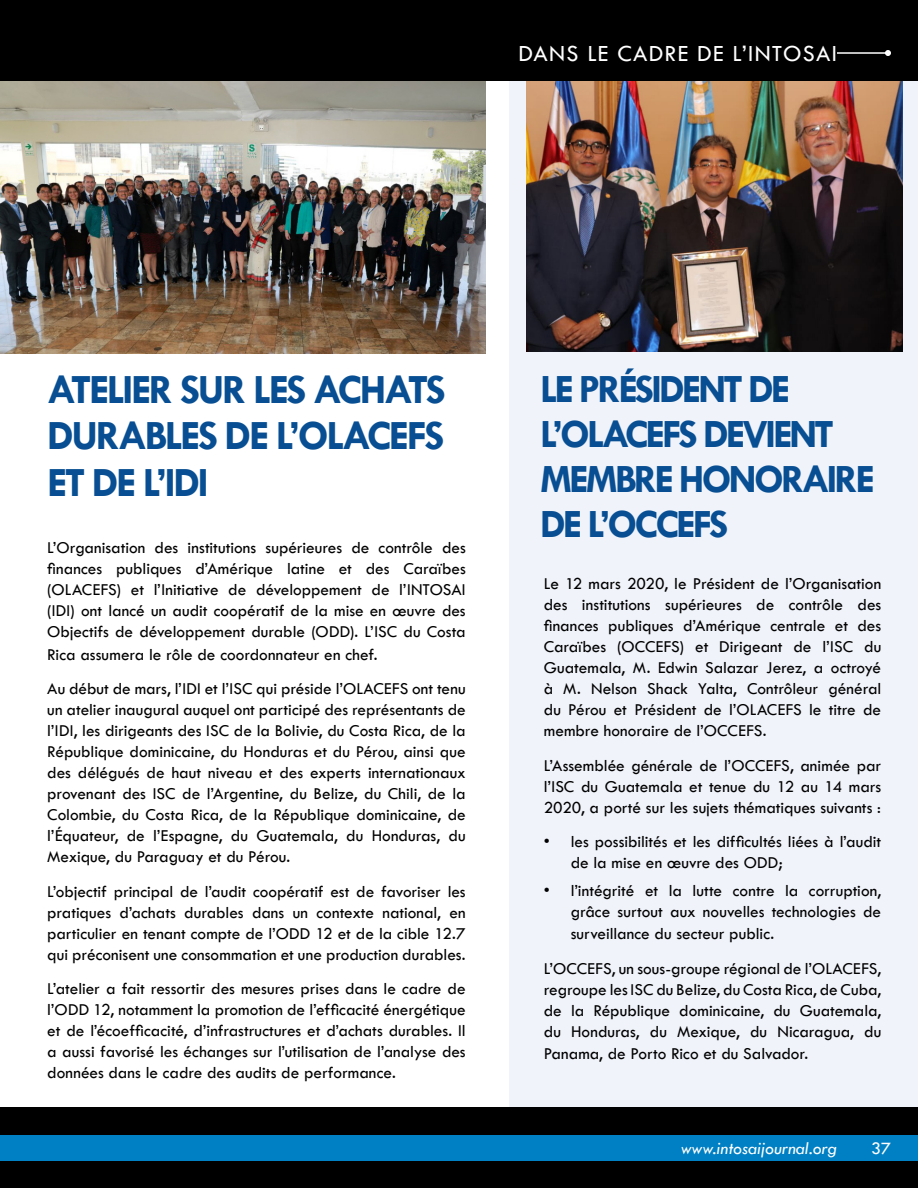
<style>
.page{position:relative;width:918px;height:1188px;background:#fff}
.page>*{position:absolute;margin:0;border:0;box-sizing:border-box;transform-origin:0 0}
.t1{font:700 42px/46.5px "Tw Cen";letter-spacing:-.055em;color:#074e92;text-align:justify}
.t2{font:700 40.5px/45px "Tw Cen";letter-spacing:-.07em;color:#074e92}
.t3{font:24px "Tw Cen";letter-spacing:.05em;color:#fff}
.t4{font:italic 18px "Tw Cen";color:#fff}
.t5{font:18px "Tw Cen";color:#fff}
.t6{font:17.25px/21px "Tw Cen";color:#000;text-align:justify}
</style>
<div class="page">
<img style="left:0;top:81px;width:486px;height:272px">
<div style="left:510px;top:56px;width:408px;height:1067px;background:#f0f3fa"></div>
<img style="left:526px;top:81px;width:377px;height:271px">
<div style="left:0;top:1107px;width:918px;height:81px;background:#000"></div>
<div style="left:0;top:1135px;width:918px;height:26px;background:#0080c4"></div>
<div style="left:0;top:0;width:918px;height:81px;background:#000"></div>
<hr style="left:837px;top:52px;width:51px;height:2px;background:#fff">
<svg style="left:885px;top:50px;width:6px;height:6px"></svg>
<h3 class="t3" style="left:518px;top:39px;width:320px">DANS LE CADRE DE L’INTOSAI</h3>
<h1 class="t1" style="left:47px;top:365px;width:400px">ATELIER SUR LES ACHATS DURABLES DE L’OLACEFS ET DE L’IDI</h1>
<h2 class="t2" style="left:540px;top:365px;width:336px">LE PRÉSIDENT DE<br>L’OLACEFS DEVIENT<br>MEMBRE HONORAIRE<br>DE L’OCCEFS</h2>
<p class="t6" style="left:47px;top:537px;width:420px">L’Organisation des institutions supérieures de contrôle des finances publiques d’Amérique latine et des Caraïbes (OLACEFS) et l’Initiative de développement de l’INTOSAI (IDI) ont lancé un audit coopératif de la mise en œuvre des Objectifs de développement durable (ODD). L’ISC du Costa Rica assumera le rôle de coordonnateur en chef.</p>
<p class="t6" style="left:47px;top:678px;width:420px">Au début de mars, l’IDI et l’ISC qui préside l’OLACEFS ont tenu un atelier inaugural auquel ont participé des représentants de l’IDI, les dirigeants des ISC de la Bolivie, du Costa Rica, de la République dominicaine, du Honduras et du Pérou, ainsi que des délégués de haut niveau et des experts internationaux provenant des ISC de l’Argentine, du Belize, du Chili, de la Colombie, du Costa Rica, de la République dominicaine, de l’Équateur, de l’Espagne, du Guatemala, du Honduras, du Mexique, du Paraguay et du Pérou.</p>
<p class="t6" style="left:47px;top:881px;width:420px">L’objectif principal de l’audit coopératif est de favoriser les pratiques d’achats durables dans un contexte national, en particulier en tenant compte de l’ODD 12 et de la cible 12.7 qui préconisent une consommation et une production durables.</p>
<p class="t6" style="left:47px;top:978px;width:420px">L’atelier a fait ressortir des mesures prises dans le cadre de l’ODD 12, notamment la promotion de l’efficacité énergétique et de l’écoefficacité, d’infrastructures et d’achats durables. Il a aussi favorisé les échanges sur l’utilisation de l’analyse des données dans le cadre des audits de performance.</p>
<p class="t6" style="left:544px;top:573px;width:339px">Le 12 mars 2020, le Président de l’Organisation des institutions supérieures de contrôle des finances publiques d’Amérique centrale et des Caraïbes (OCCEFS) et Dirigeant de l’ISC du Guatemala, M. Edwin Salazar Jerez, a octroyé à M. Nelson Shack Yalta, Contrôleur général du Pérou et Président de l’OLACEFS le titre de membre honoraire de l’OCCEFS.</p>
<p class="t6" style="left:544px;top:755px;width:339px">L’Assemblée générale de l’OCCEFS, animée par l’ISC du Guatemala et tenue du 12 au 14 mars 2020, a porté sur les sujets thématiques suivants :</p>
<p class="t6" style="left:571px;top:831px;width:312px;text-indent:-27px">• les possibilités et les difficultés liées à l’audit de la mise en œuvre des ODD;</p>
<p class="t6" style="left:571px;top:880px;width:312px;line-height:21.8px;text-indent:-27px">• l’intégrité et la lutte contre la corruption, grâce surtout aux nouvelles technologies de surveillance du secteur public.</p>
<p class="t6" style="left:544px;top:958px;width:339px">L’OCCEFS, un sous-groupe régional de l’OLACEFS, regroupe les ISC du Belize, du Costa Rica, de Cuba, de la République dominicaine, du Guatemala, du Honduras, du Mexique, du Nicaragua, du Panama, de Porto Rico et du Salvador.</p>
<p class="t4" style="left:681px;top:1138px;width:158px">www.intosaijournal.org</p>
<p class="t5" style="left:871px;top:1138px;width:21px">37</p>
</div>
